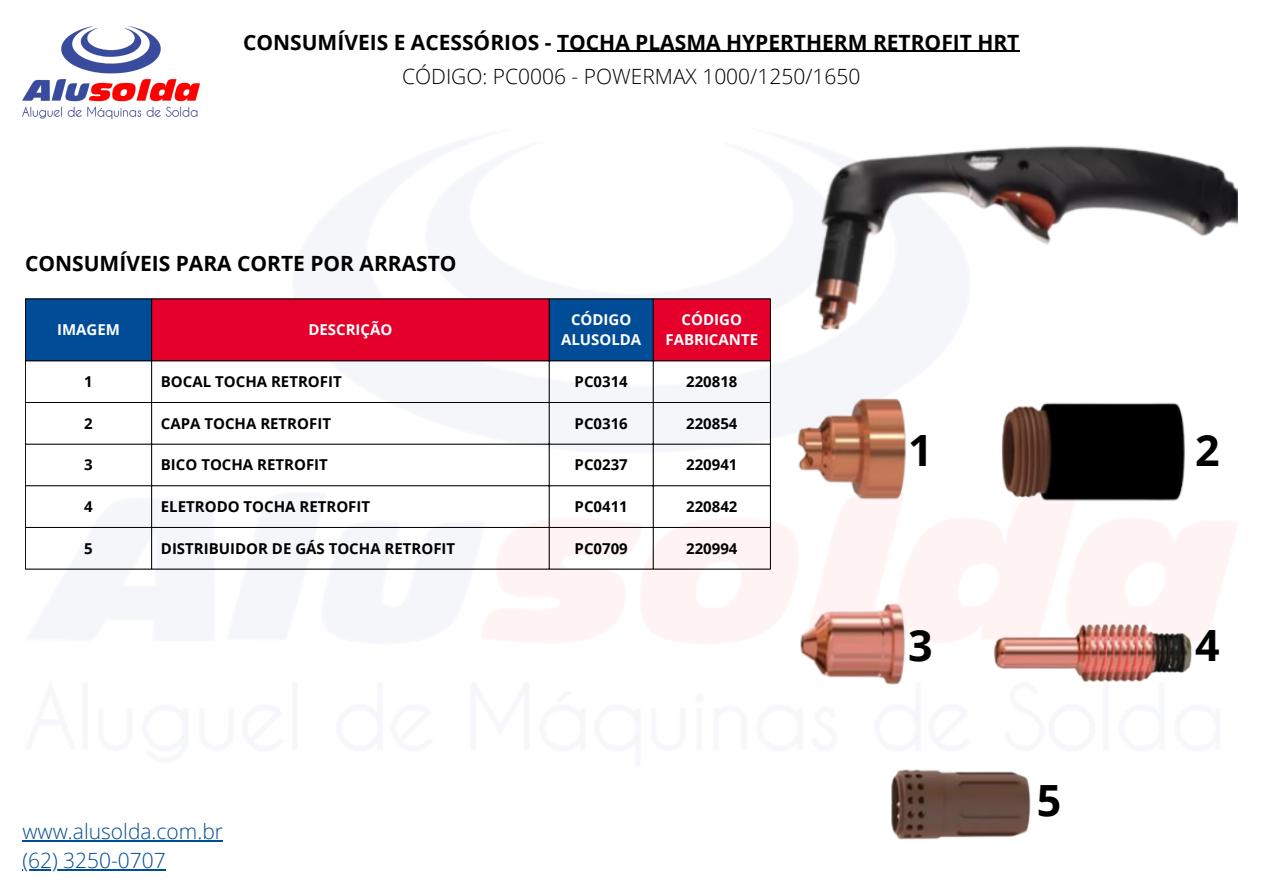
<style>
.page{position:relative;width:1263px;height:894px;background:#fff}
.page>*{position:absolute;margin:0;border:0;box-sizing:border-box;transform-origin:0 0}
.t1{font:700 43.05px "Open Sans";color:#000}
.t2{font:700 21px "Open Sans";color:#000}
.t3{font:300 21px "Open Sans";color:#000}
.t4{font:300 21px/29.2px "Open Sans";color:#004c97}
.t5{font:700 15px "Open Sans";color:#000}
.t6{font:700 15px/20.2px "Open Sans";color:#fff;text-align:center}
</style>
<div class="page">
<img style="left:22px;top:26px;width:177px;height:93px">
<img style="left:25px;top:361px;width:1211px;height:282px">
<svg style="left:26px;top:299px;width:744px;height:61px;background:#9c174b"></svg>
<hr style="left:25px;top:299px;width:1px;height:269px;background:#000">
<hr style="left:151px;top:299px;width:1px;height:269px;background:#000">
<hr style="left:549px;top:299px;width:1px;height:269px;background:#000">
<hr style="left:653px;top:299px;width:1px;height:269px;background:#000">
<hr style="left:770px;top:299px;width:1px;height:269px;background:#000">
<hr style="left:25px;top:298px;width:746px;height:1px;background:#000">
<hr style="left:25px;top:360px;width:746px;height:1px;background:#000">
<hr style="left:25px;top:402px;width:746px;height:1px;background:#000">
<hr style="left:25px;top:443px;width:746px;height:1px;background:#000">
<hr style="left:25px;top:485px;width:746px;height:1px;background:#000">
<hr style="left:25px;top:527px;width:746px;height:1px;background:#000">
<hr style="left:25px;top:568px;width:746px;height:1px;background:#000">
<img style="left:797px;top:603px;width:111px;height:82px">
<img style="left:788px;top:398px;width:120px;height:108px">
<img style="left:891px;top:769px;width:140px;height:71px">
<img style="left:987px;top:616px;width:207px;height:67px">
<img style="left:989px;top:389px;width:207px;height:125px">
<img style="left:814px;top:145px;width:423px;height:186px">
<hr style="left:22px;top:840px;width:201px;height:1px;background:#004c97">
<hr style="left:22px;top:869px;width:144px;height:1px;background:#004c97">
<hr style="left:557px;top:51px;width:462px;height:1px;background:#000">
<h2 class="t2" style="left:243px;top:27px;width:778px">CONSUMÍVEIS E ACESSÓRIOS - TOCHA PLASMA HYPERTHERM RETROFIT HRT</h2>
<h2 class="t3" style="left:402px;top:61px;width:460px">CÓDIGO: PC0006 - POWERMAX 1000/1250/1650</h2>
<h2 class="t2" style="left:25px;top:248px;width:433px">CONSUMÍVEIS PARA CORTE POR ARRASTO</h2>
<p class="t6" style="left:57px;top:319px;width:64px">IMAGEM</p>
<p class="t6" style="left:308px;top:319px;width:85px">DESCRIÇÃO</p>
<p class="t6" style="left:561px;top:309px;width:82px">CÓDIGO<br>ALUSOLDA</p>
<p class="t6" style="left:665px;top:309px;width:94px">CÓDIGO<br>FABRICANTE</p>
<p class="t5" style="left:84px;top:371px;width:10px">1</p>
<p class="t5" style="left:161px;top:371px;width:182px">BOCAL TOCHA RETROFIT</p>
<p class="t5" style="left:575px;top:371px;width:55px">PC0314</p>
<p class="t5" style="left:686px;top:371px;width:53px">220818</p>
<p class="t5" style="left:84px;top:412px;width:10px">2</p>
<p class="t5" style="left:161px;top:412px;width:172px">CAPA TOCHA RETROFIT</p>
<p class="t5" style="left:575px;top:412px;width:55px">PC0316</p>
<p class="t5" style="left:686px;top:412px;width:53px">220854</p>
<p class="t5" style="left:84px;top:454px;width:10px">3</p>
<p class="t5" style="left:161px;top:454px;width:168px">BICO TOCHA RETROFIT</p>
<p class="t5" style="left:575px;top:454px;width:55px">PC0237</p>
<p class="t5" style="left:686px;top:454px;width:53px">220941</p>
<p class="t5" style="left:84px;top:496px;width:10px">4</p>
<p class="t5" style="left:161px;top:496px;width:211px">ELETRODO TOCHA RETROFIT</p>
<p class="t5" style="left:575px;top:496px;width:55px">PC0411</p>
<p class="t5" style="left:686px;top:496px;width:53px">220842</p>
<p class="t5" style="left:84px;top:537px;width:10px">5</p>
<p class="t5" style="left:161px;top:537px;width:296px">DISTRIBUIDOR DE GÁS TOCHA RETROFIT</p>
<p class="t5" style="left:575px;top:537px;width:55px">PC0709</p>
<p class="t5" style="left:686px;top:537px;width:53px">220994</p>
<h2 class="t4" style="left:22px;top:816px;width:202px">www.alusolda.com.br (62) 3250-0707</h2>
<h1 class="t1" style="left:908px;top:420px;width:26px">1</h1>
<h1 class="t1" style="left:1195px;top:420px;width:26px">2</h1>
<h1 class="t1" style="left:908px;top:615px;width:26px">3</h1>
<h1 class="t1" style="left:1195px;top:615px;width:26px">4</h1>
<h1 class="t1" style="left:1037px;top:770px;width:26px">5</h1>
</div>
